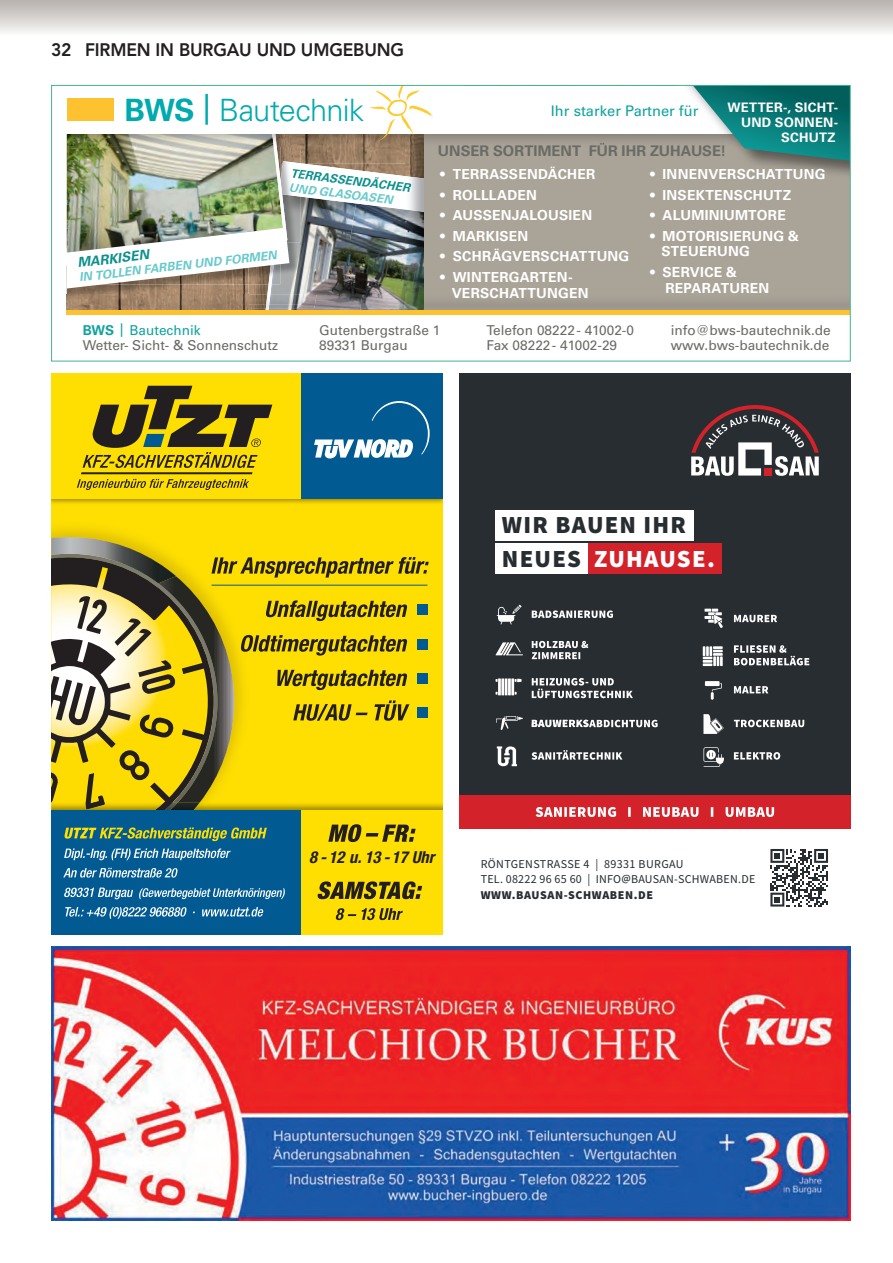
<style>
.page{position:relative;width:893px;height:1263px;background:#fff}
.page>*{position:absolute;margin:0;border:0;box-sizing:border-box;transform-origin:0 0}
.t1{font:300 30.75px "Univers LT Pro 45";letter-spacing:-.025em;color:#00aaad}
.t2{font:900 24.6px/33.6px "Source Sans Pro";letter-spacing:.05em;color:#282d31}
.t3{font:800 18px "Avenir LT Std";letter-spacing:-.01em;color:#231f20}
.t4{font:italic 700 condensed 16.5px "Helvetica Neue LT Std";color:#231f20}
.t5{font:700 14.7px "Univers LT Pro 65";letter-spacing:.005em;color:#6a6a66}
.t6{font:14.7px "Univers LT Pro 55 Roman";color:#0fa39f}
.t7{font:700 13.8px/15.8px "Univers LT Pro 65";letter-spacing:.015em;color:#fff}
.t8{font:13.65px/14.7px "Univers LT Pro 55 Roman";color:#6a6a66}
.t9{font:italic 700 13.5px "Univers LT Pro 65";color:#0c908d}
.t10{font:700 13.05px/15.3px "Univers LT Pro 65";letter-spacing:.02em;color:#fff;text-align:right}
.t11{font:12px/15.8px "Source Sans Pro";letter-spacing:.02em;color:#282d31}
.t12{font:italic 700 12px "Univers LT Pro 65";color:#68c9cc}
.t13{font:italic 700 11.85px/14.2px "Univers LT Pro 65";color:#0c908d}
.s1{font-family:"Univers LT Pro 65";font-weight:700}
.s2{font-family:"Univers LT Pro 55 Roman";font-weight:400}
.s3{color:#68c9cc}
.s4{font-family:"Univers LT Pro 65";font-weight:700;color:#0fa39f}
.s5{font-family:"Futura LT Pro";font-weight:500;color:#0fa39f}
.s6{color:#0fa39f}
.s7{color:#fff}
.s8{font-weight:900}
</style>
<div class="page">
<div style="left:0;top:0;width:893px;height:34px;background:linear-gradient(to bottom,#b7b0ac,#f4f4f2)"></div>
<img style="left:51px;top:946px;width:799px;height:274px">
<img style="left:67px;top:87px;width:782px;height:228px">
<div style="left:51px;top:378px;width:391px;height:435px;background:#ffdf01"></div>
<img style="left:51px;top:537px;width:120px;height:17px">
<img style="left:51px;top:498px;width:391px;height:6px">
<div style="left:51px;top:373px;width:251px;height:125px;background:#ffdf01"></div>
<div style="left:301px;top:373px;width:141px;height:125px;background:#015a92"></div>
<svg style="left:77px;top:386px;width:195px;height:104px"></svg>
<svg style="left:314px;top:401px;width:116px;height:57px"></svg>
<svg style="left:51px;top:554px;width:378px;height:256px"></svg>
<img style="left:85px;top:802px;width:20px;height:7px">
<div style="left:51px;top:810px;width:391px;height:124px;background:#015a92"></div>
<div style="left:301px;top:810px;width:141px;height:124px;background:#ffdf01"></div>
<svg style="left:65px;top:907px;width:198px;height:12px"></svg>
<svg style="left:64px;top:887px;width:221px;height:12px"></svg>
<svg style="left:63px;top:868px;width:115px;height:9px"></svg>
<svg style="left:64px;top:848px;width:167px;height:12px"></svg>
<svg style="left:64px;top:827px;width:203px;height:14px"></svg>
<svg style="left:328px;top:824px;width:88px;height:18px"></svg>
<svg style="left:336px;top:908px;width:67px;height:12px"></svg>
<svg style="left:317px;top:881px;width:105px;height:18px"></svg>
<div style="left:459px;top:373px;width:392px;height:442px;background:#282d31"></div>
<div style="left:459px;top:795px;width:392px;height:33px;background:#d3222a"></div>
<svg style="left:536px;top:807px;width:238px;height:10px"></svg>
<svg style="left:691px;top:405px;width:128px;height:71px"></svg>
<div style="left:496px;top:510px;width:198px;height:30px;background:#fff"></div>
<div style="left:496px;top:544px;width:92px;height:30px;background:#fff"></div>
<div style="left:588px;top:544px;width:134px;height:30px;background:#d3222a"></div>
<svg style="left:770px;top:849px;width:58px;height:57px"></svg>
<svg style="left:497px;top:746px;width:20px;height:20px"></svg>
<svg style="left:532px;top:750px;width:90px;height:10px"></svg>
<svg style="left:734px;top:645px;width:75px;height:20px"></svg>
<svg style="left:703px;top:646px;width:20px;height:20px"></svg>
<svg style="left:734px;top:615px;width:43px;height:7px"></svg>
<svg style="left:704px;top:609px;width:19px;height:19px"></svg>
<svg style="left:734px;top:686px;width:34px;height:7px"></svg>
<div style="left:705px;top:681px;width:15px;height:5px;background:#fff"></div>
<svg style="left:711px;top:683px;width:11px;height:17px"></svg>
<svg style="left:734px;top:720px;width:70px;height:7px"></svg>
<svg style="left:703px;top:714px;width:21px;height:20px"></svg>
<svg style="left:734px;top:752px;width:46px;height:8px"></svg>
<svg style="left:703px;top:747px;width:21px;height:20px"></svg>
<svg style="left:496px;top:716px;width:27px;height:14px"></svg>
<svg style="left:532px;top:610px;width:81px;height:8px"></svg>
<svg style="left:497px;top:605px;width:25px;height:19px"></svg>
<hr style="left:498px;top:678px;width:3px;height:17px;background:#fff">
<hr style="left:501px;top:678px;width:3px;height:17px;background:#fff">
<svg style="left:505px;top:678px;width:2px;height:17px"></svg>
<hr style="left:508px;top:678px;width:3px;height:17px;background:#fff">
<hr style="left:511px;top:678px;width:3px;height:17px;background:#fff">
<svg style="left:515px;top:679px;width:6px;height:3px"></svg>
<svg style="left:532px;top:678px;width:101px;height:20px"></svg>
<svg style="left:496px;top:642px;width:27px;height:13px"></svg>
<svg style="left:532px;top:641px;width:56px;height:18px"></svg>
<svg style="left:532px;top:720px;width:126px;height:7px"></svg>
<p class="t3" style="left:51px;top:43px;width:22px">32</p>
<p class="t3" style="left:85px;top:43px;width:321px">FIRMEN IN BURGAU UND UMGEBUNG</p>
<p class="t1" style="left:124px;top:92px;width:241px"><span class="s1">BWS</span> <span class="s2">|</span> Bautechnik</p>
<p class="t10" style="left:727px;top:100px;width:112px">WETTER-, SICHT-<br>UND SONNEN-<br>SCHUTZ</p>
<p class="t6" style="left:551px;top:105px;width:149px">Ihr starker Partner für</p>
<p class="t5" style="left:438px;top:142px;width:290px">UNSER SORTIMENT FÜR IHR ZUHAUSE!</p>
<p class="t7" style="left:440px;top:167px;width:157px">• TERRASSENDÄCHER</p>
<p class="t7" style="left:440px;top:187px;width:98px">• ROLLLADEN</p>
<p class="t7" style="left:440px;top:208px;width:153px">• AUSSENJALOUSIEN</p>
<p class="t7" style="left:440px;top:228px;width:90px">• MARKISEN</p>
<p class="t7" style="left:440px;top:249px;width:191px">• SCHRÄGVERSCHATTUNG</p>
<p class="t7" style="left:452px;top:269px;width:138px;text-indent:-12px">• WINTERGARTEN-<br>VERSCHATTUNGEN</p>
<p class="t7" style="left:650px;top:167px;width:177px">• INNENVERSCHATTUNG</p>
<p class="t7" style="left:650px;top:187px;width:143px">• INSEKTENSCHUTZ</p>
<p class="t7" style="left:650px;top:208px;width:137px">• ALUMINIUMTORE</p>
<p class="t7" style="left:662px;top:228px;width:139px;text-indent:-12px">• MOTORISIERUNG &amp;<br>STEUERUNG</p>
<p class="t7" style="left:665px;top:264px;width:105px;text-indent:-15px">• SERVICE &amp;<br>REPARATUREN</p>
<p class="t13" style="left:291px;top:166px;width:122px;rotate:7deg">TERRASSENDÄCHER<br><span class="s3">UND GLASOASEN</span></p>
<p class="t9" style="left:77px;top:254px;width:73px;rotate:-6deg">MARKISEN</p>
<p class="t12" style="left:79px;top:269px;width:200px;rotate:-6deg">IN TOLLEN FARBEN UND FORMEN</p>
<p class="t8" style="left:83px;top:324px;width:197px"><span class="s4">BWS</span> <span class="s5">|</span> <span class="s6">Bautechnik<br></span>Wetter- Sicht- &amp; Sonnenschutz</p>
<p class="t8" style="left:319px;top:324px;width:123px">Gutenbergstraße 1<br>89331 Burgau</p>
<p class="t8" style="left:486px;top:324px;width:149px">Telefon 08222 - 41002-0<br>Fax 08222 - 41002-29</p>
<p class="t8" style="left:671px;top:324px;width:161px">info@bws-bautechnik.de www.bws-bautechnik.de</p>
<p class="t2" style="left:502px;top:508px;width:214px">WIR BAUEN IHR<br>NEUES <span class="s7">ZUHAUSE.</span></p>
<p class="t4" style="left:309px;top:847px;width:127px">8 - 12 u. 13 - 17 Uhr</p>
<p class="t11" style="left:481px;top:857px;width:276px">RÖNTGENSTRASSE 4 | 89331 BURGAU<br>TEL. 08222 96 65 60 | INFO@BAUSAN-SCHWABEN.DE<br><span class="s8">WWW.BAUSAN-SCHWABEN.DE</span></p>
</div>
